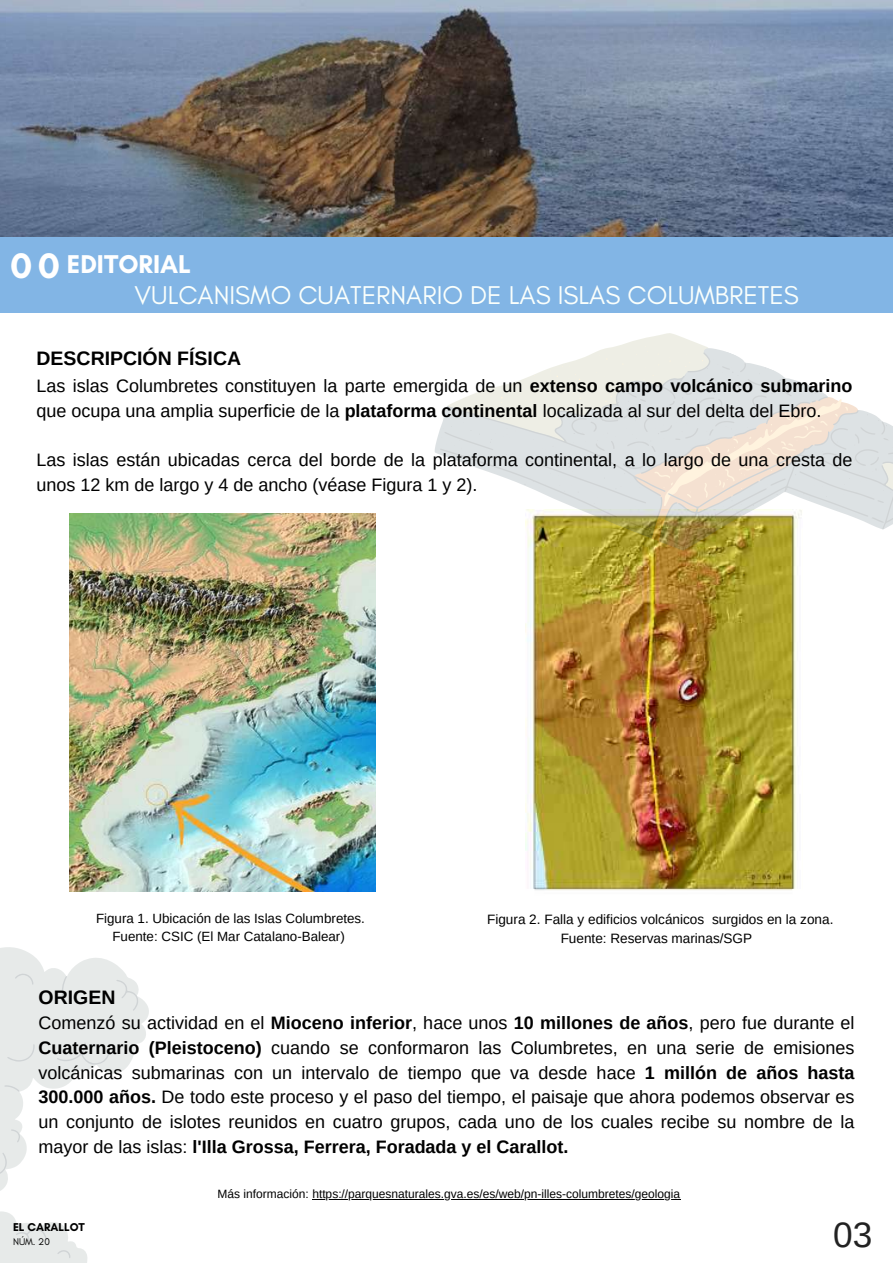
<style>
.page{position:relative;width:893px;height:1264px;background:#fff}
.page>*{position:absolute;margin:0;border:0;box-sizing:border-box;transform-origin:0 0}
.t1{font:35.25px "Arimo";color:#222}
.t2{font:26.25px "Glacial Indifference";color:#fafffc}
.t3{font:700 26.25px "Glacial Indifference";color:#fff}
.t4{font:700 19.5px "Arimo";color:#000}
.t5{font:18px/24.8px "Arimo";color:#000}
.t6{font:13.5px/18.1px "Arimo";color:#000;text-align:center}
.t7{font:13.35px/17.9px "Arimo";color:#000;text-align:center}
.t8{font:12px "Arimo";color:#000}
.t9{font:700 11.55px "Glacial Indifference";color:#000}
.t10{font:9.9px "Glacial Indifference";color:#000}
.s1{font-size:36.15px}
.s2{font-weight:700}
</style>
<div class="page">
<div style="left:0;top:236px;width:892px;height:77px;background:#82b5e5"></div>
<svg style="left:0;top:947px;width:149px;height:315px"></svg>
<svg style="left:0;top:972px;width:139px;height:286px"></svg>
<img style="left:70px;top:513px;width:305px;height:378px">
<img style="left:526px;top:636px;width:270px;height:254px">
<svg style="left:435px;top:333px;width:457px;height:302px"></svg>
<hr style="left:312px;top:1198px;width:368px;height:1px;background:#000">
<img style="left:0;top:0;width:892px;height:237px">
<h2 class="t3" style="left:10px;top:248px;width:182px"><span class="s1">00</span> EDITORIAL</h2>
<h2 class="t2" style="left:135px;top:279px;width:665px">VULCANISMO CUATERNARIO DE LAS ISLAS COLUMBRETES</h2>
<p class="t4" style="left:37px;top:348px;width:206px">DESCRIPCIÓN FÍSICA</p>
<p class="t5" style="left:37px;top:373px;width:817px">Las islas Columbretes constituyen la parte emergida de un <span class="s2">extenso campo volcánico submarino </span>que ocupa una amplia superficie de la <span class="s2">plataforma continental</span> localizada al sur del delta del Ebro.</p>
<p class="t5" style="left:37px;top:448px;width:817px">Las islas están ubicadas cerca del borde de la plataforma continental, a lo largo de una cresta de unos 12 km de largo y 4 de ancho (véase Figura 1 y 2).</p>
<p class="t7" style="left:96px;top:909px;width:270px">Figura 1. Ubicación de las Islas Columbretes.<br>Fuente: CSIC (El Mar Catalano-Balear)</p>
<p class="t6" style="left:487px;top:910px;width:348px">Figura 2. Falla y edificios volcánicos surgidos en la zona.<br>Fuente: Reservas marinas/SGP</p>
<p class="t4" style="left:39px;top:986px;width:78px">ORIGEN</p>
<p class="t5" style="left:39px;top:1010px;width:817px;text-align:justify">Comenzó su actividad en el <span class="s2">Mioceno inferior</span>, hace unos <span class="s2">10 millones de años</span>, pero fue durante el <span class="s2">Cuaternario (Pleistoceno)</span> cuando se conformaron las Columbretes, en una serie de emisiones volcánicas submarinas con un intervalo de tiempo que va desde hace <span class="s2">1 millón de años hasta 300.000 años.</span> De todo este proceso y el paso del tiempo, el paisaje que ahora podemos observar es un conjunto de islotes reunidos en cuatro grupos, cada uno de los cuales recibe su nombre de la mayor de las islas: <span class="s2">l'Illa Grossa, Ferrera, Foradada y el Carallot.</span></p>
<p class="t9" style="left:13px;top:1219px;width:73px">EL CARALLOT</p>
<p class="t10" style="left:13px;top:1235px;width:38px">NÚM. 20</p>
<p class="t8" style="left:218px;top:1186px;width:464px">Más información: https://parquesnaturales.gva.es/es/web/pn-illes-columbretes/geologia</p>
<h1 class="t1" style="left:833px;top:1214px;width:41px">03</h1>
</div>
